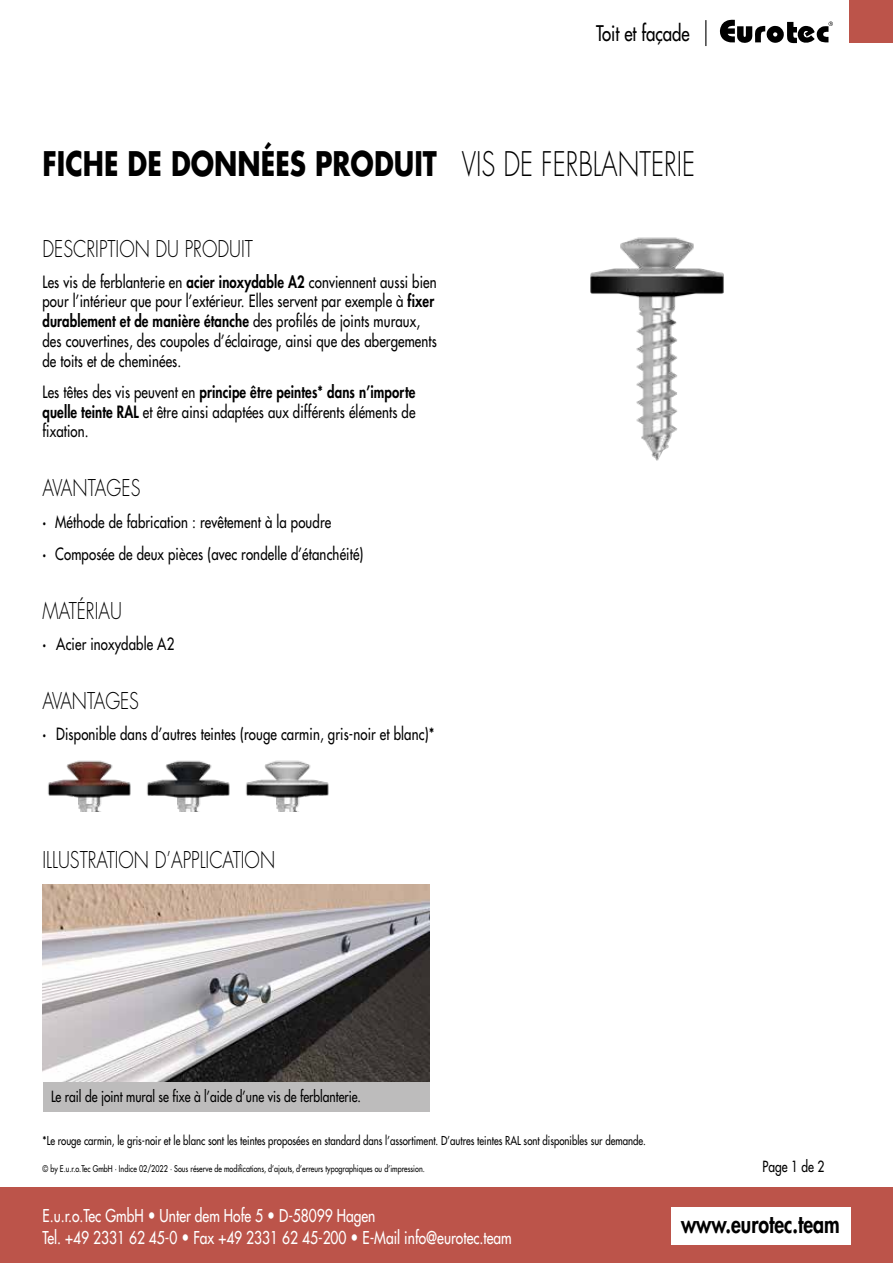
<style>
.page{position:relative;width:893px;height:1263px;background:#fff}
.page>*{position:absolute;margin:0;border:0;box-sizing:border-box;transform-origin:0 0}
.t1{font:700 33px "Futura Std";color:#000;scale:.8 1}
.t2{font:800 24.3px "Futura Std";color:#000;scale:.8 1}
.t3{font:300 22.5px "Futura Std";color:#000;scale:.8 1}
.t4{font:500 21px "Futura Std";color:#000;scale:.8 1}
.t5{font:500 17.25px/22.5px "Futura Std";color:#fff;scale:.8 1}
.t6{font:500 16.5px/19.8px "Futura Std";letter-spacing:.01em;color:#000;scale:.8 1}
.t7{font:500 15px "Futura Std";color:#000;scale:.8 1}
.t8{font:500 12px "Futura Std";color:#000;scale:.8 1}
.t9{font:500 9px "Futura Std";color:#000;scale:.8 1}
.s1{font-weight:300}
.s2{font-weight:800}
</style>
<div class="page">
<div style="left:0;top:1187px;width:893px;height:76px;background:#bc544a"></div>
<div style="left:671px;top:1208px;width:179px;height:37px;background:#fff"></div>
<div style="left:849px;top:0;width:44px;height:43px;background:#bc544a"></div>
<svg style="left:720px;top:20px;width:113px;height:24px"></svg>
<svg style="left:705px;top:20px;width:1px;height:26px"></svg>
<img style="left:48px;top:760px;width:83px;height:52px">
<img style="left:147px;top:760px;width:83px;height:52px">
<img style="left:246px;top:760px;width:83px;height:52px">
<img style="left:43px;top:884px;width:386px;height:198px">
<img style="left:590px;top:237px;width:134px;height:224px">
<div style="left:43px;top:1082px;width:386px;height:30px;background:#bdbcbc"></div>
<p class="t4" style="left:596px;top:20px;width:118px">Toit et façade</p>
<h1 class="t1" style="left:43px;top:142px;width:817px">FICHE DE DONNÉES PRODUIT <span class="s1">VIS DE FERBLANTERIE</span></h1>
<h3 class="t3" style="left:43px;top:235px;width:264px">DESCRIPTION DU PRODUIT</h3>
<p class="t6" style="left:43px;top:272px;width:495px">Les vis de ferblanterie en <span class="s2">acier inoxydable A2</span> conviennent aussi bien pour l’intérieur que pour l’extérieur. Elles servent par exemple à <span class="s2">fixer durablement et de manière étanche</span> des profilés de joints muraux, des couvertines, des coupoles d’éclairage, ainsi que des abergements de toits et de cheminées.</p>
<p class="t6" style="left:43px;top:382px;width:468px;text-align:justify">Les têtes des vis peuvent en <span class="s2">principe être peintes* dans n’importe quelle teinte RAL</span> et être ainsi adaptées aux différents éléments de fixation.</p>
<h3 class="t3" style="left:43px;top:474px;width:124px">AVANTAGES</h3>
<p class="t6" style="left:43px;top:506px;width:403px;line-height:32.1px"><span class="s2">·</span> Méthode de fabrication : revêtement à la poudre<br><span class="s2">·</span> Composée de deux pièces (avec rondelle d’étanchéité)</p>
<h3 class="t3" style="left:43px;top:597px;width:101px">MATÉRIAU</h3>
<p class="t6" style="left:43px;top:634px;width:166px"><span class="s2">·</span> Acier inoxydable A2</p>
<h3 class="t3" style="left:43px;top:687px;width:122px">AVANTAGES</h3>
<p class="t6" style="left:43px;top:724px;width:491px"><span class="s2">·</span> Disponible dans d’autres teintes (rouge carmin, gris-noir et blanc)*</p>
<h3 class="t3" style="left:43px;top:846px;width:292px">ILLUSTRATION D’APPLICATION</h3>
<p class="t7" style="left:51px;top:1087px;width:389px">Le rail de joint mural se fixe à l’aide d’une vis de ferblanterie.</p>
<p class="t8" style="left:43px;top:1133px;width:756px">*Le rouge carmin, le gris-noir et le blanc sont les teintes proposées en standard dans l’assortiment. D’autres teintes RAL sont disponibles sur demande.</p>
<p class="t9" style="left:43px;top:1163px;width:479px">© by E.u.r.o.Tec GmbH · Indice 02/2022 · Sous réserve de modifications, d’ajouts, d’erreurs typographiques ou d’impression.</p>
<p class="t7" style="left:762px;top:1157px;width:79px">Page 1 de 2</p>
<p class="t5" style="left:43px;top:1204px;width:588px">E.u.r.o.Tec GmbH <span class="s2">•</span> Unter dem Hofe 5 <span class="s2">•</span> D-58099 Hagen<br>Tel. +49 2331 62 45-0 <span class="s2">•</span> Fax +49 2331 62 45-200 <span class="s2">•</span> E-Mail info@eurotec.team</p>
<h2 class="t2" style="left:681px;top:1208px;width:200px">www.eurotec.team</h2>
</div>
